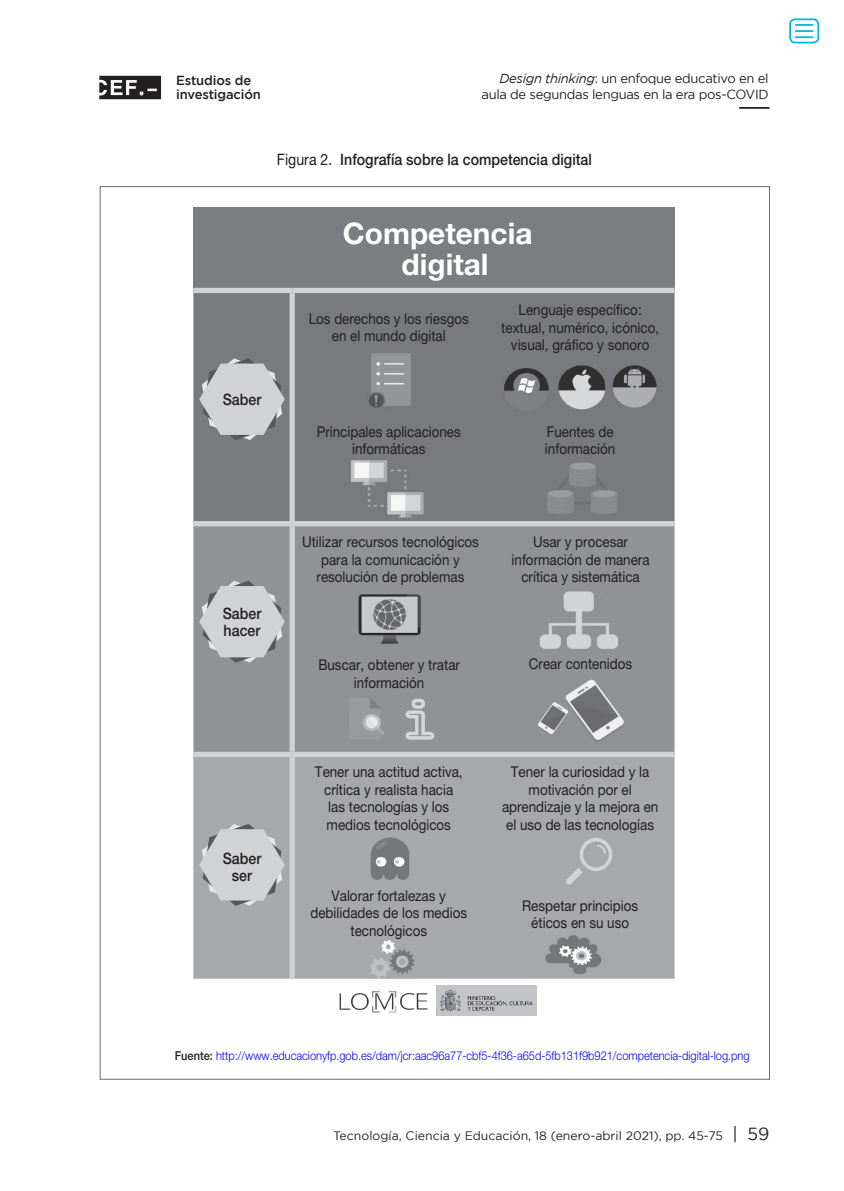
<style>
.page{position:relative;width:844px;height:1191px;background:#fff}
.page>*{position:absolute;margin:0;border:0;box-sizing:border-box;transform-origin:0 0}
.t1{font:700 29.75px/31.5px "Helvetica Neue LT Std";color:#fff;text-align:center}
.Tablas_título{font:500 15.75px "Helvetica Neue LT Std";color:#231f20;scale:.9 1}
.Tablas_y_gráficos{font:500 15.75px/17.5px "Helvetica Neue LT Std";color:#231f20;scale:.9 1}
.Tablas_y_gráficos-2{font:14.88px/17.5px "Helvetica Neue LT Std";color:#231f20;text-align:center;scale:.9 1}
.t2{font:13.12px/16.6px "Gotham";letter-spacing:-.025em;color:#231f20;text-align:right}
.t3{font:500 13.12px/14.2px "Gotham";letter-spacing:-.01em;color:#231f20}
.Fuente_tablas_y_graf{font:300 12.25px "Helvetica Neue LT Std";color:#00f;scale:.9 1}
.t4{font:12.25px "Gotham";color:#231f20}
.s1{font-style:italic}
.s2{font-weight:400}
.s3{font-weight:500;color:#231f20}
.s4{font-size:17.5px}
</style>
<div class="page">
<svg style="left:99px;top:76px;width:62px;height:23px"></svg>
<hr style="left:739px;top:107px;width:30px;height:2px;background:#231f20">
<div style="left:193px;top:207px;width:481px;height:83px;background:#7b7d80"></div>
<div style="left:193px;top:293px;width:481px;height:228px;background:#787a7d"></div>
<div style="left:193px;top:526px;width:481px;height:226px;background:#909295"></div>
<div style="left:193px;top:757px;width:481px;height:221px;background:#a7a8ac"></div>
<div style="left:193px;top:288px;width:99px;height:5px;background:#d1d2d4"></div>
<div style="left:292px;top:288px;width:382px;height:5px;background:#d1d2d4"></div>
<div style="left:193px;top:521px;width:99px;height:5px;background:#d1d2d4"></div>
<div style="left:292px;top:521px;width:382px;height:5px;background:#d1d2d4"></div>
<div style="left:193px;top:752px;width:99px;height:5px;background:#d1d2d4"></div>
<div style="left:292px;top:752px;width:382px;height:5px;background:#d1d2d4"></div>
<div style="left:289px;top:293px;width:6px;height:228px;background:#d1d2d4"></div>
<div style="left:289px;top:526px;width:6px;height:226px;background:#d1d2d4"></div>
<div style="left:289px;top:757px;width:6px;height:221px;background:#d1d2d4"></div>
<img style="left:339px;top:991px;width:88px;height:22px">
<img style="left:436px;top:985px;width:100px;height:31px">
<svg style="left:199px;top:358px;width:86px;height:82px;background:#b3b4b7"></svg>
<svg style="left:199px;top:580px;width:86px;height:83px;background:#b9babd"></svg>
<svg style="left:199px;top:824px;width:86px;height:82px;background:#c0c1c4"></svg>
<svg style="left:402px;top:696px;width:34px;height:46px;background:#a5a7aa"></svg>
<img style="left:367px;top:834px;width:44px;height:51px">
<img style="left:552px;top:837px;width:62px;height:49px">
<img style="left:368px;top:939px;width:47px;height:39px">
<img style="left:542px;top:932px;width:62px;height:43px">
<img style="left:535px;top:587px;width:86px;height:65px">
<img style="left:539px;top:461px;width:85px;height:54px">
<img style="left:501px;top:363px;width:158px;height:49px">
<img style="left:347px;top:458px;width:83px;height:61px">
<img style="left:365px;top:351px;width:47px;height:59px">
<img style="left:356px;top:593px;width:65px;height:51px">
<img style="left:341px;top:695px;width:47px;height:51px">
<img style="left:535px;top:677px;width:91px;height:65px">
<div style="left:789px;top:18px;width:30px;height:25px;border:2px solid #00b6de;border-radius:5px"></div>
<svg style="left:795px;top:24px;width:18px;height:14px"></svg>
<p class="t3" style="left:176px;top:73px;width:86px">Estudios de investigación</p>
<p class="t2" style="left:481px;top:69px;width:288px"><span class="s1">Design thinking</span>: un enfoque educativo en el aula de segundas lenguas en la era pos-COVID</p>
<p class="Tablas_título" style="left:277px;top:150px;width:351px"><span class="s2">Figura 2.</span> Infografía sobre la competencia digital</p>
<p class="Tablas_y_gráficos" style="left:223px;top:390px;width:44px">Saber</p>
<p class="t1" style="left:343px;top:217px;width:191px">Competencia digital</p>
<p class="Tablas_y_gráficos-2" style="left:309px;top:310px;width:179px">Los derechos y los riesgos en el mundo digital</p>
<p class="Tablas_y_gráficos-2" style="left:501px;top:301px;width:177px">Lenguaje específico: textual, numérico, icónico, visual, gráfico y sonoro</p>
<p class="Tablas_y_gráficos-2" style="left:316px;top:422px;width:162px">Principales aplicaciones informáticas</p>
<p class="Tablas_y_gráficos-2" style="left:545px;top:422px;width:80px;text-align:left">Fuentes de información</p>
<p class="Tablas_y_gráficos" style="left:223px;top:604px;width:44px">Saber hacer</p>
<p class="Tablas_y_gráficos" style="left:223px;top:849px;width:44px;text-align:center">Saber ser</p>
<p class="Tablas_y_gráficos-2" style="left:302px;top:533px;width:198px">Utilizar recursos tecnológicos para la comunicación y resolución de problemas</p>
<p class="Tablas_y_gráficos-2" style="left:318px;top:656px;width:159px">Buscar, obtener y tratar información</p>
<p class="Tablas_y_gráficos-2" style="left:511px;top:533px;width:155px">Usar y procesar información de manera crítica y sistemática</p>
<p class="Tablas_y_gráficos-2" style="left:529px;top:654px;width:116px">Crear contenidos</p>
<p class="Tablas_y_gráficos-2" style="left:315px;top:763px;width:165px">Tener una actitud activa, crítica y realista hacia las tecnologías y los medios tecnológicos</p>
<p class="Tablas_y_gráficos-2" style="left:310px;top:886px;width:175px">Valorar fortalezas y debilidades de los medios tecnológicos</p>
<p class="Tablas_y_gráficos-2" style="left:502px;top:763px;width:175px">Tener la curiosidad y la motivación por el aprendizaje y la mejora en el uso de las tecnologías</p>
<p class="Tablas_y_gráficos-2" style="left:522px;top:896px;width:130px">Respetar principios éticos en su uso</p>
<p class="Fuente_tablas_y_graf" style="left:175px;top:1048px;width:640px"><span class="s3">Fuente:</span> http://www.educacionyfp.gob.es/dam/jcr:aac96a77-cbf5-4f36-a65d-5fb131f9b921/competencia-digital-log.png</p>
<p class="t4" style="left:333px;top:1128px;width:437px">Tecnología, Ciencia y Educación, 18 (enero-abril 2021), pp. 45-75 <span class="s4">| 59</span></p>
</div>
